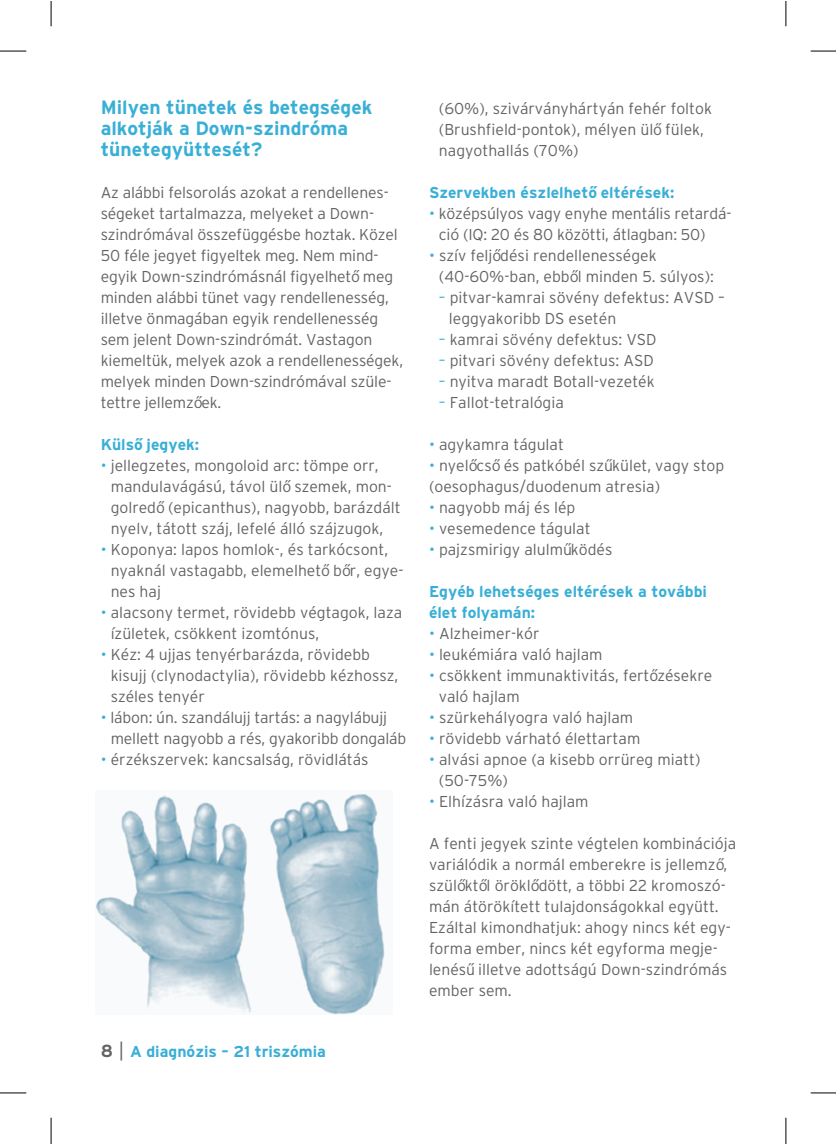
<style>
.page{position:relative;width:837px;height:1144px;background:#fff}
.page>*{position:absolute;margin:0;border:0;box-sizing:border-box;transform-origin:0 0}
.t1{font:19.25px/21px "Interstate HU Bold";color:#39afd6}
.t2{font:15.75px/21px "Interstate HU Light";color:#636366}
.t3{font:15.75px/21px "Interstate HU Bold";color:#39afd6}
.s1{color:#39afd6}
.s2{font-size:17.5px;color:#636366}
.s3{font-family:"Interstate HU Light";font-size:19.25px;color:#636366}
</style>
<div class="page">
<img style="left:96px;top:794px;width:289px;height:221px">
<svg style="left:0;top:51px;width:26px;height:1px"></svg>
<svg style="left:810px;top:51px;width:25px;height:1px"></svg>
<svg style="left:0;top:1092px;width:26px;height:1px"></svg>
<svg style="left:810px;top:1092px;width:25px;height:1px"></svg>
<svg style="left:51px;top:1px;width:1px;height:25px"></svg>
<svg style="left:51px;top:1118px;width:1px;height:26px"></svg>
<svg style="left:785px;top:1px;width:1px;height:25px"></svg>
<svg style="left:785px;top:1118px;width:1px;height:26px"></svg>
<p class="t1" style="left:101px;top:97px;width:273px">Milyen tünetek és betegségek alkotják a Down-szindróma tünetegyüttesét?</p>
<p class="t2" style="left:101px;top:182px;width:304px">Az alábbi felsorolás azokat a rendellenes&shy;ségeket tartalmazza, melyeket a Down&shy;szindrómával összefüggésbe hoztak. Közel 50 féle jegyet figyeltek meg. Nem mind&shy;egyik Down-szindrómásnál figyelhető meg minden alábbi tünet vagy rendellenesség, illetve önmagában egyik rendellenesség sem jelent Down-szindrómát. Vastagon kiemeltük, melyek azok a rendellenességek, melyek minden Down-szindrómával szüle&shy;tettre jellemzőek.</p>
<p class="t3" style="left:101px;top:434px;width:100px">Külső jegyek:</p>
<p class="t2" style="left:111px;top:455px;width:291px;text-indent:-10px"><span class="s1">•</span> jellegzetes, mongoloid arc: tömpe orr, mandulavágású, távol ülő szemek, mon&shy;golredő (epicanthus), nagyobb, barázdált nyelv, tátott száj, lefelé álló szájzugok,</p>
<p class="t2" style="left:111px;top:539px;width:294px;text-indent:-10px"><span class="s1">•</span> Koponya: lapos homlok-, és tarkócsont, nyaknál vastagabb, elemelhető bőr, egye&shy;nes haj</p>
<p class="t2" style="left:111px;top:602px;width:293px;text-indent:-10px"><span class="s1">•</span> alacsony termet, rövidebb végtagok, laza ízületek, csökkent izomtónus,</p>
<p class="t2" style="left:111px;top:644px;width:289px;text-indent:-10px"><span class="s1">•</span> Kéz: 4 ujjas tenyérbarázda, rövidebb kisujj (clynodactylia), rövidebb kézhossz, széles tenyér</p>
<p class="t2" style="left:111px;top:707px;width:297px;text-indent:-10px"><span class="s1">•</span> lábon: ún. szandálujj tartás: a nagylábujj mellett nagyobb a rés, gyakoribb dongaláb</p>
<p class="t2" style="left:101px;top:749px;width:269px"><span class="s1">•</span> érzékszervek: kancsalság, rövidlátás</p>
<p class="t3" style="left:101px;top:1041px;width:227px"><span class="s2">8</span> <span class="s3">|</span> A diagnózis – 21 triszómia</p>
<p class="t2" style="left:439px;top:98px;width:274px">(60%), szivárványhártyán fehér foltok (Brushfield-pontok), mélyen ülő fülek, nagyothallás (70%)</p>
<p class="t3" style="left:429px;top:182px;width:247px">Szervekben észlelhető eltérések:</p>
<p class="t2" style="left:439px;top:203px;width:294px;text-indent:-10px"><span class="s1">•</span> középsúlyos vagy enyhe mentális retardá&shy;ció (IQ: 20 és 80 közötti, átlagban: 50)</p>
<p class="t2" style="left:439px;top:245px;width:276px;text-indent:-10px"><span class="s1">•</span> szív feljődési rendellenességek (40-60%-ban, ebből minden 5. súlyos):</p>
<p class="t2" style="left:448px;top:287px;width:277px;text-indent:-10px"><span class="s1">–</span> pitvar-kamrai sövény defektus: AVSD – leggyakoribb DS esetén</p>
<p class="t2" style="left:439px;top:329px;width:219px"><span class="s1">–</span> kamrai sövény defektus: VSD</p>
<p class="t2" style="left:439px;top:350px;width:216px"><span class="s1">–</span> pitvari sövény defektus: ASD</p>
<p class="t2" style="left:439px;top:371px;width:217px"><span class="s1">–</span> nyitva maradt Botall-vezeték</p>
<p class="t2" style="left:439px;top:392px;width:126px"><span class="s1">–</span> Fallot-tetralógia</p>
<p class="t2" style="left:429px;top:434px;width:136px"><span class="s1">•</span> agykamra tágulat</p>
<p class="t2" style="left:429px;top:455px;width:297px"><span class="s1">•</span> nyelőcső és patkóbél szűkület, vagy stop (oesophagus/duodenum atresia)</p>
<p class="t2" style="left:429px;top:497px;width:148px"><span class="s1">•</span> nagyobb máj és lép</p>
<p class="t2" style="left:429px;top:518px;width:163px"><span class="s1">•</span> vesemedence tágulat</p>
<p class="t2" style="left:429px;top:539px;width:185px"><span class="s1">•</span> pajzsmirigy alulműködés</p>
<p class="t3" style="left:429px;top:581px;width:279px">Egyéb lehetséges eltérések a további élet folyamán:</p>
<p class="t2" style="left:429px;top:623px;width:112px"><span class="s1">•</span> Alzheimer-kór</p>
<p class="t2" style="left:429px;top:644px;width:175px"><span class="s1">•</span> leukémiára való hajlam</p>
<p class="t2" style="left:439px;top:665px;width:275px;text-indent:-10px"><span class="s1">•</span> csökkent immunaktivitás, fertőzésekre való hajlam</p>
<p class="t2" style="left:429px;top:707px;width:206px"><span class="s1">•</span> szürkehályogra való hajlam</p>
<p class="t2" style="left:429px;top:728px;width:213px"><span class="s1">•</span> rövidebb várható élettartam</p>
<p class="t2" style="left:439px;top:749px;width:263px;text-indent:-10px"><span class="s1">•</span> alvási apnoe (a kisebb orrüreg miatt) (50-75%)</p>
<p class="t2" style="left:429px;top:791px;width:161px"><span class="s1">•</span> Elhízásra való hajlam</p>
<p class="t2" style="left:429px;top:833px;width:308px">A fenti jegyek szinte végtelen kombinációja variálódik a normál emberekre is jellemző, szülőktől öröklődött, a többi 22 kromoszó&shy;mán átörökített tulajdonságokkal együtt.<br>Ezáltal kimondhatjuk: ahogy nincs két egy&shy;forma ember, nincs két egyforma megje&shy;lenésű illetve adottságú Down-szindrómás ember sem.</p>
</div>
